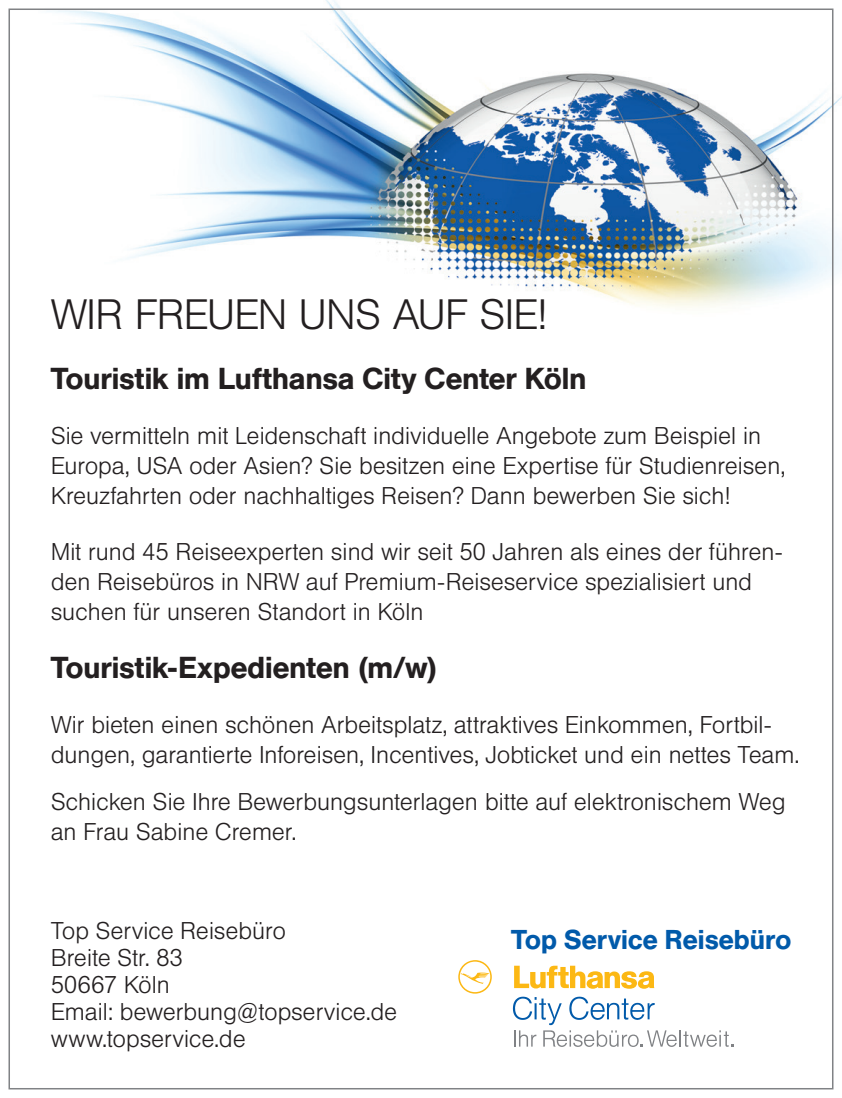
<style>
.page{position:relative;width:842px;height:1098px;background:#fff}
.page>*{position:absolute;margin:0;border:0;box-sizing:border-box;transform-origin:0 0}
.t1{font:300 42px "Lufthansa";color:#231f20}
.t2{font:500 30px "Lufthansa";letter-spacing:.005em;color:#231f20}
.t3{font:500 27px "Lufthansa";letter-spacing:.01em;color:#015aaa}
.t4{font:300 24px/30px "Lufthansa";letter-spacing:.01em;color:#231f20}
</style>
<div class="page">
<img style="left:38px;top:0;width:804px;height:348px">
<svg style="left:458px;top:960px;width:34px;height:33px"></svg>
<svg style="left:514px;top:965px;width:140px;height:23px"></svg>
<svg style="left:513px;top:996px;width:221px;height:50px"></svg>
<h1 class="t1" style="left:51px;top:290px;width:497px">wir freuen uns auf sie!</h1>
<p class="t2" style="left:51px;top:361px;width:537px">Touristik im Lufthansa City Center Köln</p>
<p class="t4" style="left:51px;top:421px;width:736px">Sie vermitteln mit Leidenschaft individuelle Angebote zum Beispiel in<br>Europa, USA oder Asien? Sie besitzen eine Expertise für Studienreisen,<br>Kreuzfahrten oder nachhaltiges Reisen? Dann bewerben Sie sich!</p>
<p class="t4" style="left:51px;top:537px;width:733px">Mit rund 45 Reiseexperten sind wir seit 50 Jahren als eines der führen&shy;den Reisebüros in NRW auf Premium-Reiseservice spezialisiert und suchen für unseren Standort in Köln</p>
<p class="t2" style="left:51px;top:649px;width:388px">Touristik-Expedienten (m/w)</p>
<p class="t4" style="left:51px;top:710px;width:750px">Wir bieten einen schönen Arbeitsplatz, attraktives Einkommen, Fortbil&shy;dungen, garantierte Inforeisen, Incentives, Jobticket und ein nettes Team.</p>
<p class="t4" style="left:51px;top:787px;width:736px">Schicken Sie Ihre Bewerbungsunterlagen bitte auf elektronischem Weg an Frau Sabine Cremer.</p>
<p class="t4" style="left:51px;top:917px;width:347px;line-height:27px">Top Service Reisebüro<br>Breite Str. 83<br>50667 Köln<br>Email: bewerbung@topservice.de www.topservice.de</p>
<p class="t3" style="left:511px;top:923px;width:281px">Top Service Reisebüro</p>
</div>
